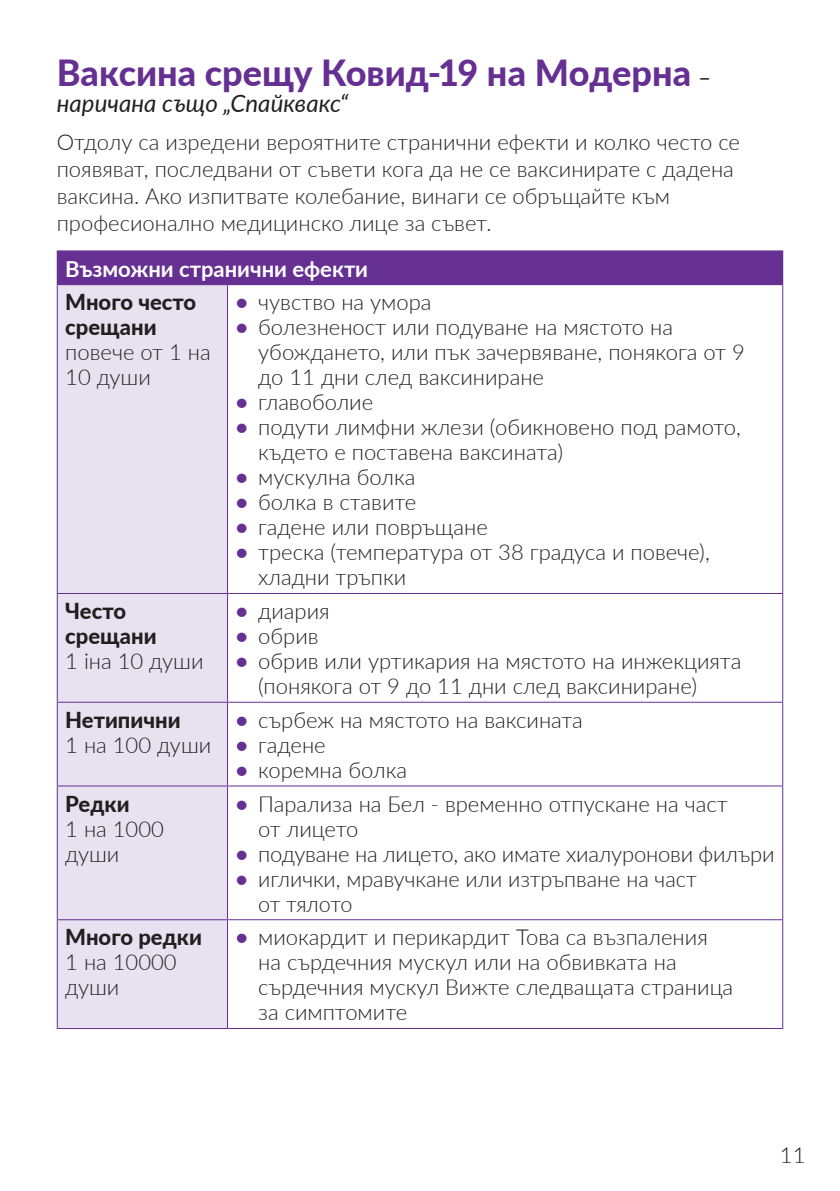
<style>
.page{position:relative;width:840px;height:1191px;background:#fff}
.page>*{position:absolute;margin:0;border:0;box-sizing:border-box;transform-origin:0 0}
.Body{font:800 36px "Lato";color:#662f92}
.Body-2{font:italic 24px "Lato";color:#231f20}
.Body-3{font:300 22px/25px "Lato";color:#231f20}
.Body-4{font:800 22px/25px "Lato";color:#231f20}
.Bold_black{font:700 22px "Lato";color:#fff}
.s1{font-weight:400;font-style:italic;font-size:24px;color:#231f20}
.s2{font-weight:300}
.s3{font-weight:700;color:#662f92}
.s4{font-weight:800}
</style>
<div class="page">
<div style="left:57px;top:251px;width:725px;height:34px;background:#662f92"></div>
<div style="left:58px;top:285px;width:169px;height:743px;background:#e8e2f0"></div>
<hr style="left:57px;top:250px;width:170px;height:1px;background:#662f92">
<hr style="left:227px;top:250px;width:555px;height:1px;background:#662f92">
<hr style="left:57px;top:285px;width:1px;height:308px;background:#662f92">
<hr style="left:227px;top:285px;width:1px;height:308px;background:#662f92">
<hr style="left:781px;top:285px;width:1px;height:308px;background:#662f92">
<hr style="left:57px;top:593px;width:170px;height:1px;background:#662f92">
<hr style="left:57px;top:594px;width:1px;height:107px;background:#662f92">
<hr style="left:227px;top:593px;width:555px;height:1px;background:#662f92">
<hr style="left:227px;top:594px;width:1px;height:107px;background:#662f92">
<hr style="left:781px;top:594px;width:1px;height:107px;background:#662f92">
<hr style="left:57px;top:701px;width:170px;height:1px;background:#662f92">
<hr style="left:57px;top:702px;width:1px;height:83px;background:#662f92">
<hr style="left:227px;top:701px;width:555px;height:1px;background:#662f92">
<hr style="left:227px;top:702px;width:1px;height:83px;background:#662f92">
<hr style="left:781px;top:702px;width:1px;height:83px;background:#662f92">
<hr style="left:57px;top:785px;width:170px;height:1px;background:#662f92">
<hr style="left:57px;top:786px;width:1px;height:133px;background:#662f92">
<hr style="left:227px;top:785px;width:555px;height:1px;background:#662f92">
<hr style="left:227px;top:786px;width:1px;height:133px;background:#662f92">
<hr style="left:781px;top:786px;width:1px;height:133px;background:#662f92">
<hr style="left:57px;top:919px;width:170px;height:1px;background:#662f92">
<hr style="left:57px;top:920px;width:1px;height:108px;background:#662f92">
<hr style="left:227px;top:919px;width:555px;height:1px;background:#662f92">
<hr style="left:227px;top:920px;width:1px;height:108px;background:#662f92">
<hr style="left:781px;top:920px;width:1px;height:108px;background:#662f92">
<hr style="left:57px;top:1028px;width:170px;height:1px;background:#662f92">
<hr style="left:227px;top:1028px;width:555px;height:1px;background:#662f92">
<p class="Body" style="left:57px;top:46px;width:656px">Ваксина срещу Ковид-19 на Модерна <span class="s1">–</span></p>
<p class="Body-2" style="left:57px;top:86px;width:293px">наричана също „Спайквакс“</p>
<p class="Body-3" style="left:57px;top:128px;width:684px;line-height:27px">Отдолу са изредени вероятните странични ефекти и колко често се появяват, последвани от съвети кога да не се ваксинирате с дадена ваксина. Ако изпитвате колебание, винаги се обръщайте към професионално медицинско лице за съвет.</p>
<p class="Bold_black" style="left:65px;top:252px;width:304px">Възможни странични ефекти</p>
<p class="Body-4" style="left:65px;top:289px;width:147px">Много често срещани <span class="s2">повече от 1 на<br>10 души</span></p>
<p class="Body-3" style="left:235px;top:289px;width:197px"><span class="s3">•</span> чувство на умора</p>
<p class="Body-3" style="left:258px;top:314px;width:488px;text-indent:-23px"><span class="s3">•</span> болезненост или подуване на мястото на убождането, или пък зачервяване, понякога от 9 до 11 дни след ваксиниране</p>
<p class="Body-3" style="left:235px;top:389px;width:139px"><span class="s3">•</span> главоболие</p>
<p class="Body-3" style="left:258px;top:414px;width:484px;text-indent:-23px"><span class="s3">•</span> подути лимфни жлези (обикновено под рамото, където е поставена ваксината)</p>
<p class="Body-3" style="left:235px;top:464px;width:181px"><span class="s3">•</span> мускулна болка</p>
<p class="Body-3" style="left:235px;top:489px;width:182px"><span class="s3">•</span> болка в ставите</p>
<p class="Body-3" style="left:235px;top:514px;width:254px"><span class="s3">•</span> гадене или повръщане</p>
<p class="Body-3" style="left:258px;top:539px;width:453px;text-indent:-23px"><span class="s3">•</span> треска (температура от 38 градуса и повече), хладни тръпки</p>
<p class="Body-4" style="left:65px;top:598px;width:140px">Често срещани<br><span class="s2">1 iна 10 души</span></p>
<p class="Body-3" style="left:235px;top:598px;width:95px"><span class="s3">•</span> диария</p>
<p class="Body-3" style="left:235px;top:623px;width:85px"><span class="s3">•</span> обрив</p>
<p class="Body-3" style="left:258px;top:648px;width:484px;text-indent:-23px"><span class="s3">•</span> обрив или уртикария на мястото на инжекцията (понякога от 9 до 11 дни след ваксиниране)</p>
<p class="Body-3" style="left:65px;top:706px;width:147px"><span class="s4">Нетипични<br></span>1 на 100 души</p>
<p class="Body-3" style="left:235px;top:706px;width:349px"><span class="s3">•</span> сърбеж на мястото на ваксината</p>
<p class="Body-3" style="left:235px;top:731px;width:92px"><span class="s3">•</span> гадене</p>
<p class="Body-3" style="left:235px;top:756px;width:173px"><span class="s3">•</span> коремна болка</p>
<p class="Body-3" style="left:65px;top:790px;width:100px"><span class="s4">Редки<br></span>1 на 1000 души</p>
<p class="Body-3" style="left:258px;top:790px;width:471px;text-indent:-23px"><span class="s3">•</span> Парализа на Бел - временно отпускане на част от лицето</p>
<p class="Body-3" style="left:235px;top:840px;width:540px"><span class="s3">•</span> подуване на лицето, ако имате хиалуронови филъри</p>
<p class="Body-3" style="left:258px;top:865px;width:440px;text-indent:-23px"><span class="s3">•</span> иглички, мравучкане или изтръпване на част от тялото</p>
<p class="Body-3" style="left:65px;top:924px;width:138px"><span class="s4">Много редки<br></span>1 на 10000 души</p>
<p class="Body-3" style="left:258px;top:924px;width:476px;text-indent:-23px"><span class="s3">•</span> миокардит и перикардит Това са възпаления на сърдечния мускул или на обвивката на сърдечния мускул Вижте следващата страница за симптомите</p>
<p class="Body-3" style="left:779px;top:1142px;width:27px">11</p>
</div>
